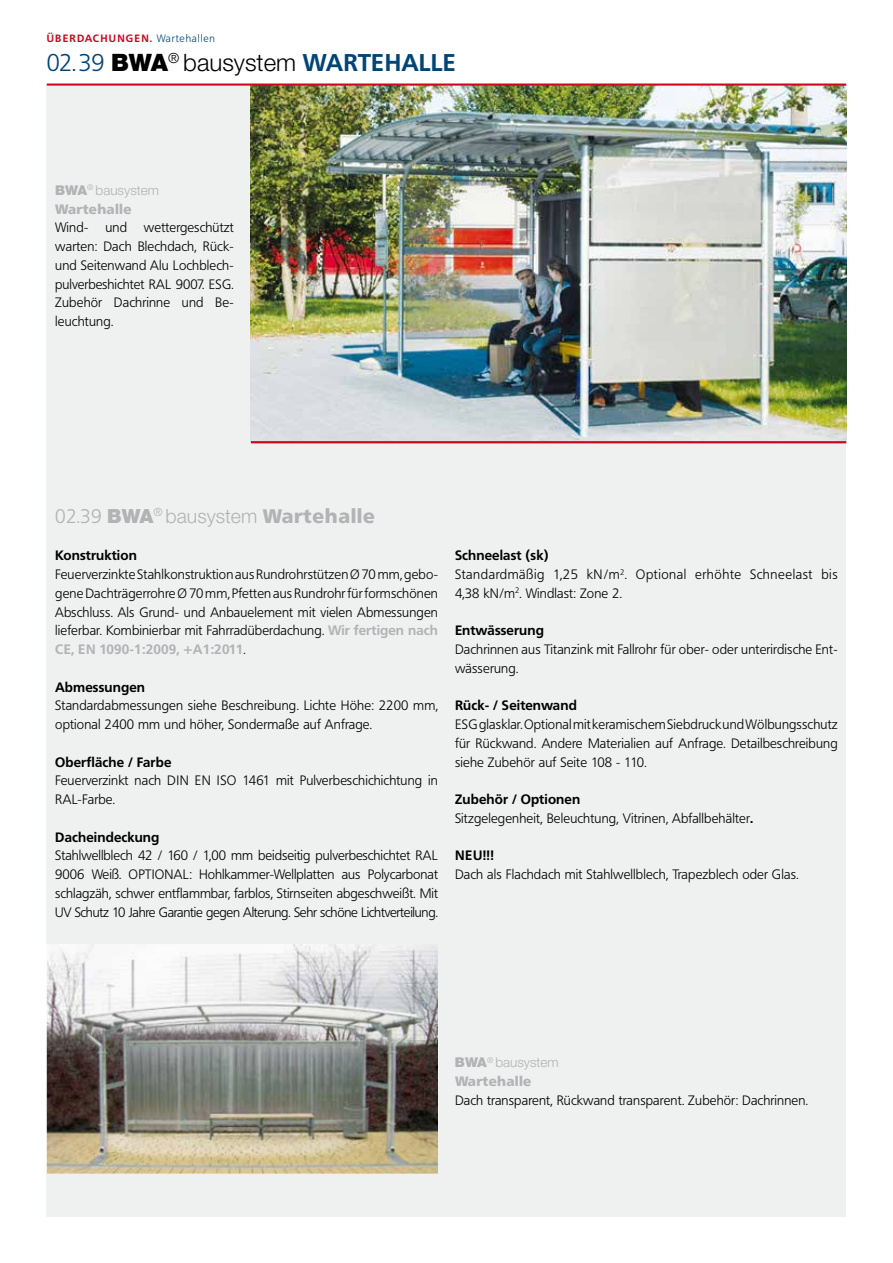
<style>
.page{position:relative;width:893px;height:1263px;background:#fff}
.page>*{position:absolute;margin:0;border:0;box-sizing:border-box;transform-origin:0 0}
.t1{font:300 24px "Helvetica Neue";color:#000}
.t2{font:700 24px "Frutiger BQ";color:#004576}
.t3{font:900 19.5px "Frutiger BQ";letter-spacing:.03em;color:#b1b3b4}
.t4{font:300 13.5px/18.8px "Frutiger BQ";letter-spacing:.01em;color:#000}
.t5{font:300 13.5px/18.8px "Frutiger BQ";letter-spacing:.04em;color:#000}
.t6{font:700 13.5px "Frutiger BQ";letter-spacing:.01em;color:#000}
.t7{font:300 13.5px "Helvetica Neue";color:#b1b3b4}
.t8{font:900 13.5px "Frutiger BQ";letter-spacing:.02em;color:#b1b3b4}
.t9{font:300 10.5px "Frutiger BQ";color:#004576}
.t10{font:700 10.5px "Frutiger BQ";color:#cd071e}
.s1{font-weight:700;color:#cd071e}
.s2{font-family:"Frutiger BQ";color:#004576}
.s3{font-weight:900}
.s4{font-family:"Frutiger BQ";font-weight:700;color:#004576}
.s5{font-weight:300}
.s6{font-family:"Helvetica Neue"}
.s7{font-family:"Helvetica Neue";font-weight:300}
.s8{font-weight:700;color:#b1b3b4}
.s9{font-weight:700}
</style>
<div class="page">
<div style="left:47px;top:85px;width:799px;height:1131px;background:#eff0f0"></div>
<img style="left:47px;top:944px;width:391px;height:230px">
<img style="left:251px;top:86px;width:595px;height:355px">
<hr style="left:251px;top:441px;width:595px;height:2px;background:#cd071e">
<hr style="left:47px;top:84px;width:799px;height:2px;background:#cd071e">
<p class="t10" style="left:47px;top:32px;width:25px">überdac</p>
<p class="t9" style="left:100px;top:33px;width:116px"><span class="s1">hungen-.</span> Wartehallen</p>
<h1 class="t1" style="left:47px;top:48px;width:276px"><span class="s2">02.39</span> <span class="s3">BWA</span><sup>®</sup> bausystem <span class="s4">war</span></h1>
<h1 class="t2" style="left:358px;top:48px;width:97px">tehalle</h1>
<p class="t7" style="left:55px;top:182px;width:105px"><span class="s3">BWA</span><sup>®</sup> bausystem</p>
<p class="t8" style="left:55px;top:201px;width:78px">Wartehalle</p>
<p class="t4" style="left:55px;top:218px;width:35px">Wind-</p>
<p class="t4" style="left:105px;top:218px;width:23px">und</p>
<p class="t4" style="left:55px;top:218px;width:180px;text-align:justify;text-indent:89px">wettergeschützt warten: Dach Blechdach, Rück&shy;und Seitenwand Alu Lochblech&shy;pulverbeshichtet RAL</p>
<p class="t4" style="left:55px;top:275px;width:180px;text-align:justify;text-indent:120px">9007. ESG.<br>Zubehör Dachrinne und Be&shy;leuchtung.</p>
<h2 class="t3" style="left:55px;top:504px;width:321px"><span class="s5">02.39</span> <span class="s6">BWA</span><sup>®</sup> <span class="s7">bausystem</span> Wartehalle</h2>
<p class="t6" style="left:55px;top:547px;width:83px">Konstruktion</p>
<p class="t4" style="left:55px;top:565px;width:384px;text-align:justify">Feuerverzinkte Stahlkonstruktion aus Rundrohrstützen Ø 70 mm, gebo&shy;gene Dachträgerrohre Ø 70 mm, Pfetten aus Rundrohr für formschönen Abschluss. Als Grund- und Anbauelement mit vielen Abmessungen lieferbar. Kombinierbar mit Fahrradüberdachung. <span class="s8">Wir fertigen nach CE, EN 1090-1:2009, +A1:2011</span>.</p>
<p class="t6" style="left:55px;top:679px;width:91px">Abmessungen</p>
<p class="t4" style="left:55px;top:696px;width:384px">Standardabmessungen siehe Beschreibung. Lichte Höhe: 2200 mm, optional 2400 mm und höher, Sondermaße auf Anfrage.</p>
<p class="t6" style="left:55px;top:754px;width:118px">Oberfläche / Farbe</p>
<p class="t4" style="left:55px;top:771px;width:384px">Feuerverzinkt nach DIN EN ISO 1461 mit Pulverbeschichichtung in<br>RAL-Farbe.</p>
<p class="t6" style="left:55px;top:829px;width:106px">Dacheindeckung</p>
<p class="t4" style="left:55px;top:846px;width:384px">Stahlwellblech 42 / 160 / 1,00 mm beidseitig pulverbeschichtet RAL 9006 Weiß. Optional: Hohlkammer-Wellplatten aus Polycarbonat schlagzäh, schwer entflammbar, farblos, Stirnseiten abgeschweißt. Mit UV Schutz 10 Jahre Garantie gegen Alterung. Sehr schöne Lichtverteilung.</p>
<p class="t5" style="left:455px;top:546px;width:384px"><span class="s9">Schneelast (sk)<br></span>Standardmäßig 1,25 kN/m<sup>2</sup>. Optional erhöhte Schneelast bis<br>4,38 kN/m<sup>2</sup>. Windlast: Zone 2.</p>
<p class="t6" style="left:455px;top:622px;width:90px">Entwässerung</p>
<p class="t4" style="left:455px;top:640px;width:384px">Dachrinnen aus Titanzink mit Fallrohr für ober- oder unterirdische Ent&shy;wässerung.</p>
<p class="t6" style="left:455px;top:697px;width:123px">Rück- / Seitenwand</p>
<p class="t4" style="left:455px;top:715px;width:384px;text-align:justify">ESG glasklar. Optional mit keramischem Siebdruck und Wölbungsschutz für Rückwand. Andere Materialien auf Anfrage. Detailbeschreibung siehe Zubehör auf Seite 108 - 110.</p>
<p class="t4" style="left:455px;top:790px;width:300px"><span class="s9">Zubehör / Optionen<br></span>Sitzgelegenheit, Beleuchtung, Vitrinen, Abfallbehälter<span class="s9">.</span></p>
<p class="t6" style="left:455px;top:847px;width:40px">NEU!!!</p>
<p class="t4" style="left:455px;top:865px;width:345px">Dach als Flachdach mit Stahlwellblech, Trapezblech oder Glas.</p>
<p class="t7" style="left:455px;top:1054px;width:105px"><span class="s3">BWA</span><sup>®</sup> bausystem</p>
<p class="t8" style="left:455px;top:1073px;width:78px">Wartehalle</p>
<p class="t4" style="left:455px;top:1091px;width:355px">Dach transparent, Rückwand transparent. Zubehör: Dachrinnen.</p>
</div>
